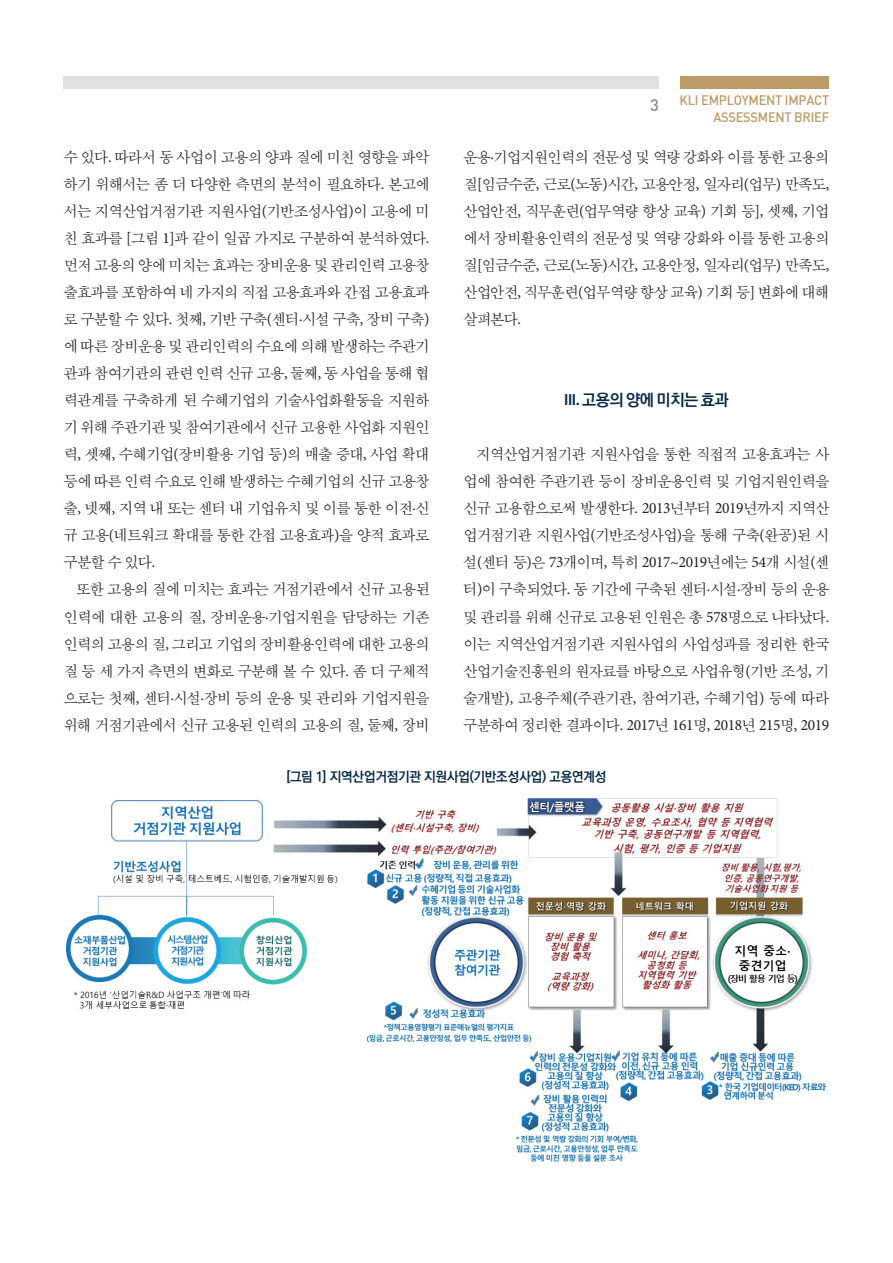
<style>
.page{position:relative;width:893px;height:1263px;background:#fff}
.page>*{position:absolute;margin:0;border:0;box-sizing:border-box;transform-origin:0 0}
.제목{font:700 16.2px "Ko Pub Dotum";letter-spacing:-.025em;color:#052946}
.본문{font:15.75px/27px "Sand Sm";letter-spacing:-.025em;color:#231f20;text-align:justify}
.t1{font:13.5px/16.5px "Dinmed";letter-spacing:-.02em;color:#bc9b69;text-align:right;scale:.95 1}
.캡션제목{font:700 13.5px "Ko Pub Dotum";letter-spacing:-.02em;color:#052946}
.s1{font-size:16.5px;color:#8a8c90}
.s2{font-family:"Minion Pro"}
.s3{font-family:"Myriad Pro";font-weight:600}
</style>
<div class="page">
<div style="left:64px;top:77px;width:595px;height:12px;background:#e2e1e1"></div>
<div style="left:680px;top:77px;width:149px;height:12px;background:#bc9b69"></div>
<img style="left:65px;top:798px;width:761px;height:364px">
<p class="t1" style="left:650px;top:92px;width:190px"><span class="s1">3</span> KLI EMPLOYMENT IMPACT<br>ASSESSMENT BRIEF</p>
<p class="본문" style="left:64px;top:145px;width:367px">수 있다<span class="s2">.</span> 따라서 동 사업이 고용의 양과 질에 미친 영향을 파악 하기 위해서는 좀 더 다양한 측면의 분석이 필요하다<span class="s2">.</span> 본고에 서는 지역산업거점기관 지원사업<span class="s2">(</span>기반조성사업<span class="s2">)</span>이 고용에 미 친 효과를 <span class="s2">[</span>그림 <span class="s2">1]</span>과 같이 일곱 가지로 구분하여 분석하였다<span class="s2">. </span>먼저 고용의 양에 미치는 효과는 장비운용 및 관리인력 고용창 출효과를 포함하여 네 가지의 직접 고용효과와 간접 고용효과 로 구분할 수 있다<span class="s2">.</span> 첫째<span class="s2">,</span> 기반 구축<span class="s2">(</span>센터<span class="s2">·</span>시설 구축<span class="s2">,</span> 장비 구축<span class="s2">) </span>에 따른 장비운용 및 관리인력의 수요에 의해 발생하는 주관기 관과 참여기관의 관련 인력 신규 고용<span class="s2">,</span> 둘째<span class="s2">,</span> 동 사업을 통해 협 력관계를 구축하게 된 수혜기업의 기술사업화활동을 지원하 기 위해 주관기관 및 참여기관에서 신규 고용한 사업화 지원인 력<span class="s2">,</span> 셋째<span class="s2">,</span> 수혜기업<span class="s2">(</span>장비활용 기업 등<span class="s2">)</span>의 매출 증대<span class="s2">,</span> 사업 확대 등에 따른 인력 수요로 인해 발생하는 수혜기업의 신규 고용창 출<span class="s2">,</span> 넷째<span class="s2">,</span> 지역 내 또는 센터 내 기업유치 및 이를 통한 이전<span class="s2">·</span>신 규 고용<span class="s2">(</span>네트워크 확대를 통한 간접 고용효과<span class="s2">)</span>을 양적 효과로 구분할 수 있다<span class="s2">.</span></p>
<p class="본문" style="left:64px;top:577px;width:367px;text-indent:13px">또한 고용의 질에 미치는 효과는 거점기관에서 신규 고용된 인력에 대한 고용의 질<span class="s2">,</span> 장비운용<span class="s2">·</span>기업지원을 담당하는 기존 인력의 고용의 질<span class="s2">,</span> 그리고 기업의 장비활용인력에 대한 고용의 질 등 세 가지 측면의 변화로 구분해 볼 수 있다<span class="s2">.</span> 좀 더 구체적 으로는 첫째<span class="s2">,</span> 센터<span class="s2">·</span>시설<span class="s2">·</span>장비 등의 운용 및 관리와 기업지원을 위해 거점기관에서 신규 고용된 인력의 고용의 질<span class="s2">,</span> 둘째<span class="s2">,</span> 장비</p>
<p class="본문" style="left:463px;top:145px;width:367px">운용<span class="s2">·</span>기업지원인력의 전문성 및 역량 강화와 이를 통한 고용의 질<span class="s2">[</span>임금수준<span class="s2">,</span> 근로<span class="s2">(</span>노동<span class="s2">)</span>시간<span class="s2">,</span> 고용안정<span class="s2">,</span> 일자리<span class="s2">(</span>업무<span class="s2">)</span> 만족도<span class="s2">, </span>산업안전<span class="s2">,</span> 직무훈련<span class="s2">(</span>업무역량 향상 교육<span class="s2">)</span> 기회 등<span class="s2">],</span> 셋째<span class="s2">,</span> 기업 에서 장비활용인력의 전문성 및 역량 강화와 이를 통한 고용의 질<span class="s2">[</span>임금수준<span class="s2">,</span> 근로<span class="s2">(</span>노동<span class="s2">)</span>시간<span class="s2">,</span> 고용안정<span class="s2">,</span> 일자리<span class="s2">(</span>업무<span class="s2">)</span> 만족도<span class="s2">, </span>산업안전<span class="s2">,</span> 직무훈련<span class="s2">(</span>업무역량 향상 교육<span class="s2">)</span> 기회 등<span class="s2">]</span> 변화에 대해 살펴본다<span class="s2">.</span></p>
<p class="제목" style="left:564px;top:392px;width:166px"><span class="s3">III.</span> 고용의 양에 미치는 효과</p>
<p class="본문" style="left:463px;top:442px;width:367px;text-indent:13px">지역산업거점기관 지원사업을 통한 직접적 고용효과는 사 업에 참여한 주관기관 등이 장비운용인력 및 기업지원인력을 신규 고용함으로써 발생한다<span class="s2">. 2013</span>년부터 <span class="s2">2019</span>년까지 지역산 업거점기관 지원사업<span class="s2">(</span>기반조성사업<span class="s2">)</span>을 통해 구축<span class="s2">(</span>완공<span class="s2">)</span>된 시 설<span class="s2">(</span>센터 등<span class="s2">)</span>은 <span class="s2">73</span>개이며<span class="s2">,</span> 특히 <span class="s2">2017~2019</span>년에는 <span class="s2">54</span>개 시설<span class="s2">(</span>센 터<span class="s2">)</span>이 구축되었다<span class="s2">.</span> 동 기간에 구축된 센터<span class="s2">·</span>시설<span class="s2">·</span>장비 등의 운용 및 관리를 위해 신규로 고용된 인원은 총 <span class="s2">578</span>명으로 나타났다<span class="s2">. </span>이는 지역산업거점기관 지원사업의 사업성과를 정리한 한국 산업기술진흥원의 원자료를 바탕으로 사업유형<span class="s2">(</span>기반 조성<span class="s2">,</span> 기 술개발<span class="s2">),</span> 고용주체<span class="s2">(</span>주관기관<span class="s2">,</span> 참여기관<span class="s2">,</span> 수혜기업<span class="s2">)</span> 등에 따라 구분하여 정리한 결과이다<span class="s2">. 2017</span>년 <span class="s2">161</span>명<span class="s2">, 2018</span>년 <span class="s2">215</span>명<span class="s2">, 2019</span></p>
<p class="캡션제목" style="left:287px;top:770px;width:321px">[그림 1] 지역산업거점기관 지원사업(기반조성사업) 고용연계성</p>
</div>
